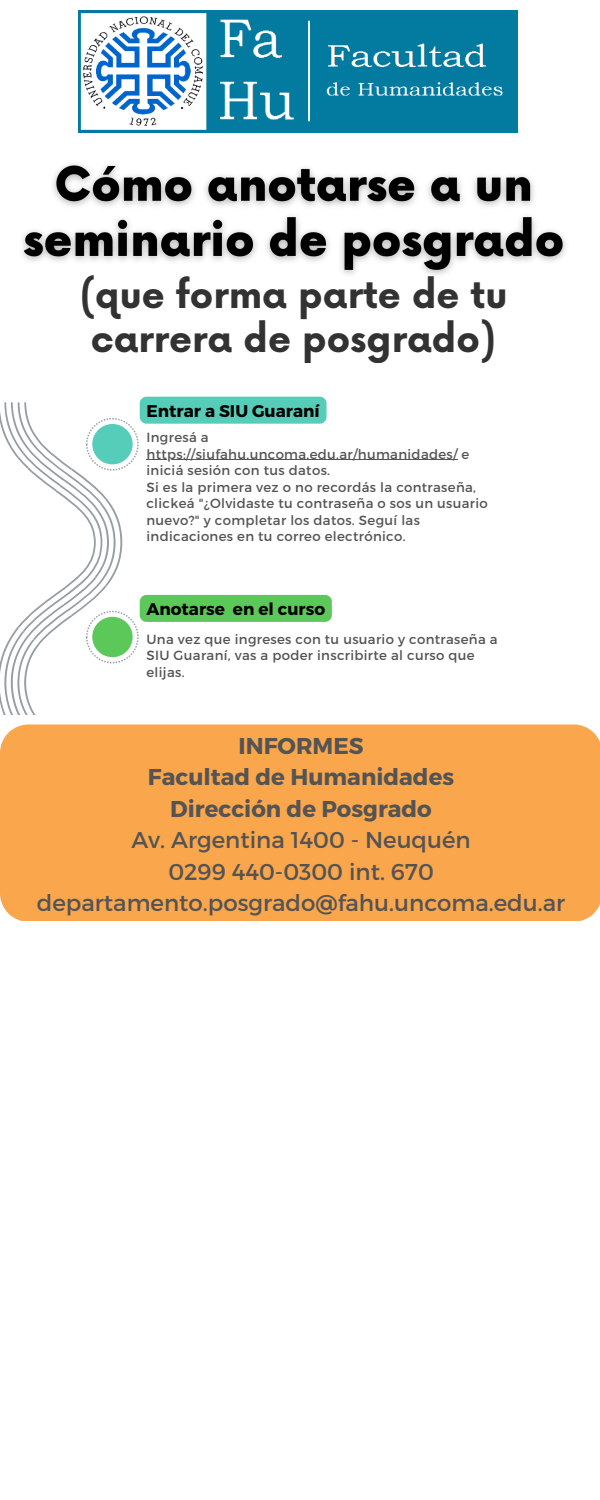
<style>
.page{position:relative;width:600px;height:1500px;background:#fff}
.page>*{position:absolute;margin:0;border:0;box-sizing:border-box;transform-origin:0 0}
.t1{font:700 37.1px/44.2px "Now";color:#000;text-align:center}
.t2{font:22.9px/31.5px "Montserrat";color:#545454;text-align:center}
.t3{font:700 22.9px/31.5px "Montserrat";color:#545454;text-align:center}
.t4{font:700 16.9px "Montserrat";color:#000}
.t5{font:13.3px/16.5px "Montserrat";letter-spacing:.025em;color:#545454}
</style>
<div class="page">
<svg style="left:0;top:402px;width:139px;height:313px"></svg>
<div style="left:92px;top:424px;width:41px;height:40px;background:#56cdb8;border-radius:50%"></div>
<img style="left:78px;top:11px;width:439px;height:121px">
<div style="left:140px;top:397px;width:187px;height:27px;background:#56cdb8;border-radius:7px"></div>
<hr style="left:146px;top:459px;width:312px;height:1px;background:#545454">
<div style="left:140px;top:595px;width:192px;height:27px;background:#5dc85a;border-radius:7px"></div>
<img style="left:22px;top:164px;width:544px;height:111px">
<div style="left:0;top:724px;width:600px;height:197px;background:#faa64c"></div>
<h1 class="t1" style="left:79px;top:274px;width:430px">(que forma parte de tu carrera de posgrado)</h1>
<p class="t4" style="left:146px;top:400px;width:175px">Entrar a SIU Guaraní</p>
<p class="t5" style="left:146px;top:429px;width:343px">Ingresá a https://siufahu.uncoma.edu.ar/humanidades/ e iniciá sesión con tus datos.<br>Si es la primera vez o no recordás la contraseña, clickeá "¿Olvidaste tu contraseña o sos un usuario nuevo?" y completar los datos. Seguí las indicaciones en tu correo electrónico.</p>
<p class="t4" style="left:146px;top:598px;width:180px">Anotarse en el curso</p>
<p class="t5" style="left:146px;top:630px;width:353px">Una vez que ingreses con tu usuario y contraseña a<br>SIU Guaraní, vas a poder inscribirte al curso que elijas.</p>
<h2 class="t3" style="left:148px;top:729px;width:308px">INFORMES<br>Facultad de Humanidades<br>Dirección de Posgrado</h2>
<h2 class="t2" style="left:37px;top:823px;width:530px">Av. Argentina 1400 - Neuquén<br>0299 440-0300 int. 670 departamento.posgrado@fahu.uncoma.edu.ar</h2>
</div>
